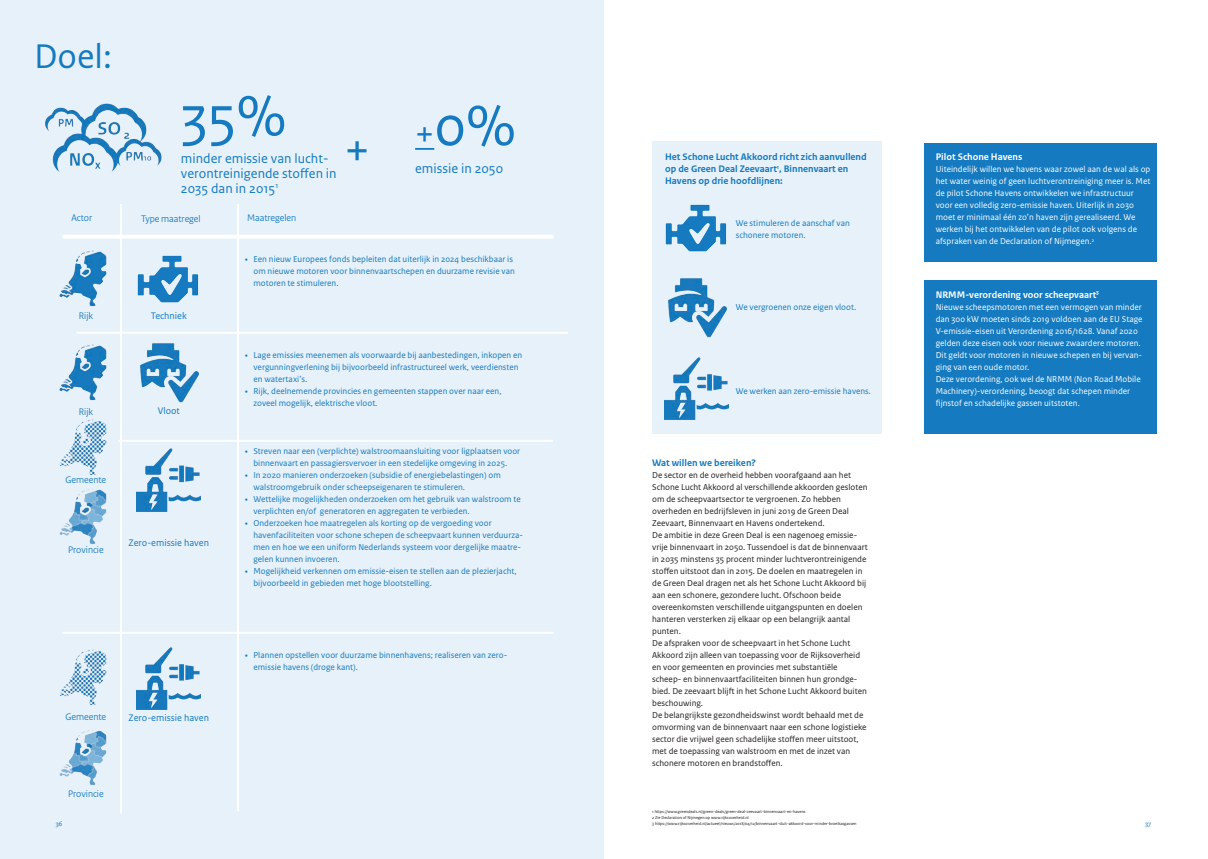
<style>
.page{position:relative;width:1208px;height:859px;background:#fff}
.page>*{position:absolute;margin:0;border:0;box-sizing:border-box;transform-origin:0 0}
.t1{font:60px "Rijksoverheid Sans Text";color:#157abf}
.t2{font:48px "Rijksoverheid Sans Text";color:#157abf}
.t3{font:36px "Rijksoverheid Sans Text";color:#157abf}
.t4{font:14px/15px "Rijksoverheid Sans Text";color:#157abf}
.t5{font:700 10px/12px "Rijksoverheid Sans Text";color:#157abf}
.t6{font:10px "Rijksoverheid Sans Heading";color:#157abf}
.t7{font:700 10px "Rijksoverheid Sans Text";color:#fff}
.t8{font:10px "Rijksoverheid Sans Text";color:#157abf}
.t9{font:9px/12px "Rijksoverheid Sans Text";color:#157abf}
.t10{font:9px/12px "Rijksoverheid Sans Text";color:#231f20}
.t11{font:9px/12px "Rijksoverheid Sans Text";color:#fff}
.t12{font:7px "Rijksoverheid Serif";color:#157abf}
.t13{font:4.3px/6px "Rijksoverheid Sans Text";color:#231f20}
.s1{font-size:36px}
.s2{font-family:"Rijksoverheid Serif"}
</style>
<div class="page">
<div style="left:924px;top:143px;width:233px;height:119px;background:#157abf"></div>
<div style="left:924px;top:281px;width:233px;height:153px;background:#157abf"></div>
<div style="left:0;top:0;width:604px;height:859px;background:#e6f1f9"></div>
<div style="left:652px;top:142px;width:230px;height:292px;background:#e6f1f9"></div>
<img style="left:665px;top:204px;width:62px;height:48px">
<img style="left:668px;top:278px;width:59px;height:60px">
<img style="left:664px;top:357px;width:64px;height:62px">
<hr style="left:120px;top:204px;width:2px;height:610px;background:#fff">
<hr style="left:237px;top:204px;width:2px;height:607px;background:#fff">
<hr style="left:62px;top:235px;width:492px;height:4px;background:#fff">
<hr style="left:62px;top:632px;width:492px;height:2px;background:#fff">
<hr style="left:77px;top:332px;width:491px;height:2px;background:#fff">
<img style="left:59px;top:250px;width:48px;height:56px">
<img style="left:59px;top:344px;width:48px;height:56px">
<img style="left:140px;top:343px;width:59px;height:60px">
<img style="left:137px;top:255px;width:62px;height:48px">
<img style="left:137px;top:647px;width:64px;height:62px">
<img style="left:137px;top:448px;width:64px;height:63px">
<img style="left:60px;top:419px;width:47px;height:56px">
<img style="left:60px;top:649px;width:47px;height:56px">
<img style="left:59px;top:489px;width:48px;height:55px">
<img style="left:59px;top:730px;width:48px;height:55px">
<img style="left:45px;top:103px;width:117px;height:69px">
<svg style="left:415px;top:148px;width:19px;height:2px"></svg>
<hr style="left:118px;top:440px;width:435px;height:2px;background:#fff">
<h3 class="t3" style="left:34px;top:35px;width:79px">Doel:</h3>
<h1 class="t1" style="left:181px;top:82px;width:107px">35%</h1>
<h3 class="t4" style="left:181px;top:151px;width:157px">minder emissie van lucht&shy;verontreinigende stoffen in<br>2035 dan in 2015<sup>1</sup></h3>
<h2 class="t2" style="left:344px;top:121px;width:27px">+</h2>
<h1 class="t1" style="left:415px;top:91px;width:102px"><span class="s1">+</span>0%</h1>
<h3 class="t4" style="left:415px;top:161px;width:90px">emissie in 2050</h3>
<p class="t6" style="left:71px;top:212px;width:22px">Actor</p>
<p class="t6" style="left:141px;top:213px;width:61px">Type maatregel</p>
<p class="t6" style="left:247px;top:212px;width:51px">Maatregelen</p>
<p class="t9" style="left:253px;top:253px;width:263px;text-indent:-9px"><span class="s2">•</span> Een nieuw Europees fonds bepleiten dat uiterlijk in 2024 beschikbaar is om nieuwe motoren voor binnenvaartschepen en duurzame revisie van motoren te stimuleren.</p>
<p class="t6" style="left:79px;top:310px;width:16px">Rijk</p>
<p class="t8" style="left:151px;top:310px;width:38px">Techniek</p>
<p class="t6" style="left:79px;top:405px;width:16px">Rijk</p>
<p class="t8" style="left:158px;top:405px;width:24px">Vloot</p>
<p class="t6" style="left:66px;top:474px;width:42px">Gemeente</p>
<p class="t6" style="left:68px;top:544px;width:37px">Provincie</p>
<p class="t8" style="left:129px;top:537px;width:82px">Zero-emissie haven</p>
<p class="t6" style="left:66px;top:711px;width:42px">Gemeente</p>
<p class="t8" style="left:129px;top:712px;width:82px">Zero-emissie haven</p>
<p class="t6" style="left:68px;top:788px;width:37px">Provincie</p>
<p class="t9" style="left:253px;top:349px;width:270px;text-indent:-9px"><span class="s2">•</span> Lage emissies meenemen als voorwaarde bij aanbestedingen, inkopen en vergunningverlening bij bijvoorbeeld infrastructureel werk, veerdiensten en watertaxi’s.</p>
<p class="t9" style="left:253px;top:385px;width:250px;text-indent:-9px"><span class="s2">•</span> Rijk, deelnemende provincies en gemeenten stappen over naar een, zoveel mogelijk, elektrische vloot.</p>
<p class="t9" style="left:245px;top:445px;width:277px;text-align:center"><span class="s2">•</span> Streven naar een (verplichte) walstroomaansluiting voor ligplaatsen voor binnenvaart en passagiersvervoer in een stedelijke omgeving in 2025.</p>
<p class="t9" style="left:253px;top:469px;width:249px;text-indent:-9px"><span class="s2">•</span> In 2020 manieren onderzoeken (subsidie of energiebelastingen) om walstroomgebruik onder scheepseigenaren te stimuleren.</p>
<p class="t9" style="left:253px;top:493px;width:269px;text-indent:-9px"><span class="s2">•</span> Wettelijke mogelijkheden onderzoeken om het gebruik van walstroom te verplichten en/of generatoren en aggregaten te verbieden.</p>
<p class="t9" style="left:253px;top:517px;width:271px;text-indent:-9px"><span class="s2">•</span> Onderzoeken hoe maatregelen als korting op de vergoeding voor havenfaciliteiten voor schone schepen de scheepvaart kunnen verduurza&shy;men en hoe we een uniform Nederlands systeem voor dergelijke maatre&shy;gelen kunnen invoeren.</p>
<p class="t9" style="left:253px;top:565px;width:265px;text-indent:-9px"><span class="s2">•</span> Mogelijkheid verkennen om emissie-eisen te stellen aan de plezierjacht, bijvoorbeeld in gebieden met hoge blootstelling.</p>
<p class="t9" style="left:253px;top:649px;width:255px;text-indent:-9px"><span class="s2">•</span> Plannen opstellen voor duurzame binnenhavens; realiseren van zero&shy;emissie havens (droge kant).</p>
<p class="t5" style="left:665px;top:151px;width:203px">H et Schone Lucht Akkoord richt zich aanvullend op de Green Deal Zeevaart<sup>1</sup>, Binnenvaart en<br>Havens op drie hoofdlijnen:</p>
<p class="t9" style="left:736px;top:217px;width:116px">We stimuleren de aanschaf van schonere motoren.</p>
<p class="t9" style="left:736px;top:301px;width:122px">We vergroenen onze eigen vloot.</p>
<p class="t9" style="left:736px;top:385px;width:137px">We werken aan zero-emissie havens.</p>
<p class="t5" style="left:652px;top:457px;width:105px">Wat willen we bereiken?</p>
<p class="t10" style="left:652px;top:469px;width:217px">De sector en de overheid hebben voorafgaand aan het Schone Lucht Akkoord al verschillende akkoorden gesloten om de scheepvaartsector te vergroenen. Zo hebben overheden en bedrijfsleven in juni 2019 de Green Deal Zeevaart, Binnenvaart en Havens ondertekend.<br>De ambitie in deze Green Deal is een nagenoeg emissie&shy;vrije binnenvaart in 2050. Tussendoel is dat de binnenvaart in 2035 minstens 35 procent minder luchtverontreinigende stoffen uitstoot dan in 2015. De doelen en maatregelen in de Green Deal dragen net als het Schone Lucht Akkoord bij aan een schonere, gezondere lucht. Ofschoon beide overeenkomsten verschillende uitgangspunten en doelen hanteren versterken zij elkaar op een belangrijk aantal punten.<br>De afspraken voor de scheepvaart in het Schone Lucht Akkoord zijn alleen van toepassing voor de Rijksoverheid en voor gemeenten en provincies met substantiële scheep- en binnenvaartfaciliteiten binnen hun grondge&shy;bied. De zeevaart blijft in het Schone Lucht Akkoord buiten beschouwing.<br>De belangrijkste gezondheidswinst wordt behaald met de omvorming van de binnenvaart naar een schone logistieke sector die vrijwel geen schadelijke stoffen meer uitstoot, met de toepassing van walstroom en met de inzet van schonere motoren en brandstoffen.</p>
<p class="t7" style="left:935px;top:152px;width:88px">Pilot Schone Havens</p>
<p class="t11" style="left:935px;top:164px;width:216px">Uiteindelijk willen we havens waar zowel aan de wal als op het water weinig of geen luchtverontreiniging meer is. Met de pilot Schone Havens ontwikkelen we infrastructuur voor een volledig zero-emissie haven. Uiterlijk in 2030 moet er minimaal één zo’n haven zijn gerealiseerd. We werken bij het ontwikkelen van de pilot ook volgens de afspraken van de Declaration of Nijmegen.<sup>2</sup></p>
<p class="t7" style="left:935px;top:289px;width:165px">N RMM-verordening voor scheepvaart<sup>3</sup></p>
<p class="t11" style="left:935px;top:301px;width:208px">Nieuwe scheepsmotoren met een vermogen van minder dan 300 kW moeten sinds 2019 voldoen aan de EU Stage V-emissie-eisen uit Verordening 2016/1628. Vanaf 2020 gelden deze eisen ook voor nieuwe zwaardere motoren.<br>Dit geldt voor motoren in nieuwe schepen en bij vervan&shy;ging van een oude motor.<br>Deze verordening, ook wel de NRMM (Non Road Mobile Machinery)-verordening, beoogt dat schepen minder fijnstof en schadelijke gassen uitstoten.</p>
<p class="t13" style="left:652px;top:808px;width:206px">1 https://www.greendeals.nl/green-deals/green-deal-zeevaart-binnenvaart-en-havens<br>2 Zie Declaration of Nijmegen op www.rijksoverheid.nl<br>3 https://www.rijksoverheid.nl/actueel/nieuws/2018/04/12/binnenvaart-sluit-akkoord-voor-minder-broeikasgassen</p>
<p class="t12" style="left:56px;top:819px;width:8px">36</p>
<p class="t12" style="left:1145px;top:819px;width:8px">37</p>
</div>
